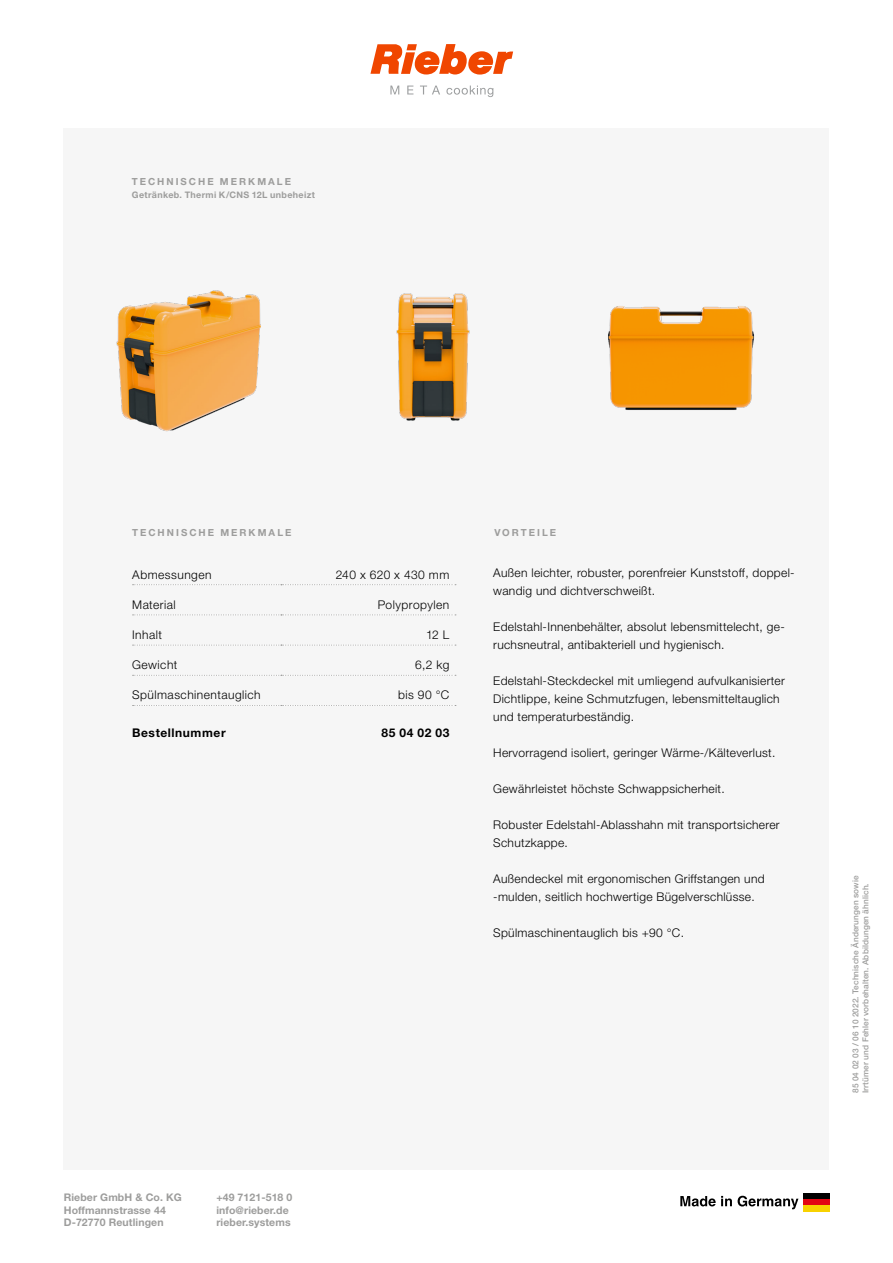
<style>
.page{position:relative;width:893px;height:1263px;background:#fff}
.page>*{position:absolute;margin:0;border:0;box-sizing:border-box;transform-origin:0 0}
.vorteilstext{font:300 12px/18px "Helvetica Neue LT Std";letter-spacing:.025em;color:#000}
.Data-koerper_links{font:300 12px "Helvetica Neue LT Std";letter-spacing:.04em;color:#000}
.Data-koerper_rechts{font:300 12px "Helvetica Neue LT Std";letter-spacing:.04em;color:#000}
.Data-fuss_links{font:700 12px "Helvetica Neue LT Std";letter-spacing:.05em;color:#000}
.Data-fuss_rechts{font:700 12px "Helvetica Neue LT Std";letter-spacing:.06em;color:#000}
.t1{font:700 10.5px/12.6px "Helvetica Neue LT Std";letter-spacing:.01em;color:#9d9d9c}
.titel{font:700 9.75px "Helvetica Neue LT Std";letter-spacing:.205em;color:#9d9d9c}
.Data-header_links{font:700 9.75px "Helvetica Neue LT Std";letter-spacing:.21em;color:#9d9d9c}
.titel_subtitel{font:700 9px "Helvetica Neue LT Std";letter-spacing:.04em;color:#9d9d9c}
.drucknorm{font:500 8.25px/9.9px "Helvetica Neue LT Std";letter-spacing:.01em;color:#9d9d9c}
</style>
<div class="page">
<div style="left:64px;top:128px;width:765px;height:1041px;background:#f6f6f6"></div>
<div style="left:803px;top:1193px;width:26px;height:6px;background:#000"></div>
<div style="left:803px;top:1199px;width:26px;height:6px;background:#e30613"></div>
<div style="left:803px;top:1205px;width:26px;height:6px;background:#f8d200"></div>
<svg style="left:680px;top:1196px;width:52px;height:10px"></svg>
<svg style="left:738px;top:1196px;width:60px;height:13px"></svg>
<svg style="left:370px;top:44px;width:143px;height:31px"></svg>
<svg style="left:390px;top:86px;width:9px;height:8px"></svg>
<svg style="left:407px;top:86px;width:6px;height:8px"></svg>
<svg style="left:420px;top:86px;width:20px;height:8px"></svg>
<svg style="left:446px;top:86px;width:47px;height:11px"></svg>
<img style="left:116px;top:290px;width:145px;height:142px">
<img style="left:396px;top:293px;width:74px;height:128px">
<img style="left:608px;top:306px;width:146px;height:104px">
<svg style="left:133px;top:584px;width:323px;height:1px"></svg>
<svg style="left:133px;top:614px;width:323px;height:1px"></svg>
<svg style="left:133px;top:645px;width:323px;height:1px"></svg>
<svg style="left:133px;top:675px;width:323px;height:1px"></svg>
<svg style="left:133px;top:705px;width:323px;height:1px"></svg>
<p class="titel" style="left:132px;top:175px;width:161px">TECHNISCHE MERKMALE</p>
<p class="titel_subtitel" style="left:132px;top:189px;width:185px">Getränkeb. Thermi K/CNS 12L unbeheizt</p>
<p class="Data-header_links" style="left:132px;top:526px;width:161px">TECHNISCHE MERKMALE</p>
<p class="Data-koerper_links" style="left:132px;top:567px;width:81px">Abmessungen</p>
<p class="Data-koerper_rechts" style="left:336px;top:567px;width:115px">240 x 620 x 430 mm</p>
<p class="Data-koerper_links" style="left:132px;top:597px;width:45px">Material</p>
<p class="Data-koerper_rechts" style="left:378px;top:597px;width:73px">Polypropylen</p>
<p class="Data-koerper_links" style="left:132px;top:627px;width:31px">Inhalt</p>
<p class="Data-koerper_rechts" style="left:426px;top:627px;width:25px">12 L</p>
<p class="Data-koerper_links" style="left:132px;top:658px;width:47px">Gewicht</p>
<p class="Data-koerper_rechts" style="left:415px;top:658px;width:36px">6,2 kg</p>
<p class="Data-koerper_links" style="left:132px;top:688px;width:130px">Spülmaschinentauglich</p>
<p class="Data-koerper_rechts" style="left:398px;top:688px;width:53px">bis 90 °C</p>
<p class="Data-fuss_links" style="left:132px;top:726px;width:95px">Bestellnummer</p>
<p class="Data-fuss_rechts" style="left:381px;top:726px;width:69px">85 04 02 03</p>
<p class="titel" style="left:494px;top:526px;width:63px">VORTEILE</p>
<p class="vorteilstext" style="left:493px;top:564px;width:303px">Außen leichter, robuster, porenfreier Kunststoff, doppel&shy;wandig und dichtverschweißt.</p>
<p class="vorteilstext" style="left:493px;top:618px;width:293px">Edelstahl-Innenbehälter, absolut lebensmittelecht, ge&shy;ruchsneutral, antibakteriell und hygienisch.</p>
<p class="vorteilstext" style="left:493px;top:672px;width:293px">Edelstahl-Steckdeckel mit umliegend aufvulkanisierter<br>Dichtlippe, keine Schmutzfugen, lebensmitteltauglich und temperaturbeständig.</p>
<p class="vorteilstext" style="left:493px;top:744px;width:284px">Hervorragend isoliert, geringer Wärme-/Kälteverlust.</p>
<p class="vorteilstext" style="left:493px;top:780px;width:233px">Gewährleistet höchste Schwappsicherheit.</p>
<p class="vorteilstext" style="left:493px;top:816px;width:288px">Robuster Edelstahl-Ablasshahn mit transportsicherer<br>Schutzkappe.</p>
<p class="vorteilstext" style="left:493px;top:870px;width:273px">Außendeckel mit ergonomischen Griffstangen und -mulden, seitlich hochwertige Bügelverschlüsse.</p>
<p class="vorteilstext" style="left:493px;top:924px;width:192px">Spülmaschinentauglich bis +90 °C.</p>
<p class="t1" style="left:64px;top:1191px;width:120px">Rieber GmbH &amp; Co. KG<br>Hoffmannstrasse 44<br>D-72770 Reutlingen</p>
<p class="t1" style="left:216px;top:1191px;width:77px">+49 7121-518 0 info@rieber.de rieber.systems</p>
<p class="drucknorm" style="left:850px;top:1093px;width:219px;rotate:-90deg">85 04 02 03 / 06 10 2022. Technische Änderungen sowie<br>Irrtümer und Fehler vorbehalten. Abbildungen ähnlich.</p>
</div>
